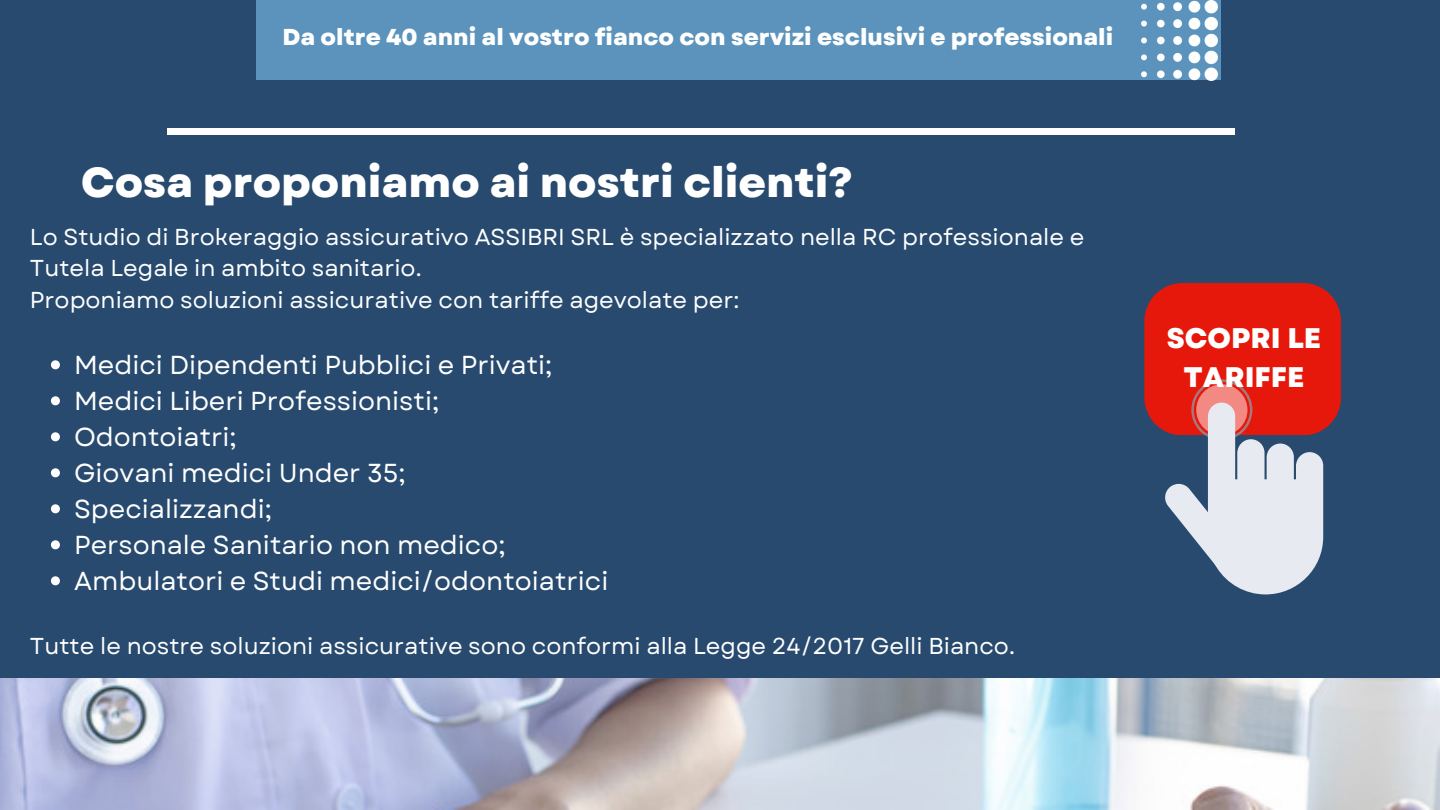
<style>
.page{position:relative;width:1440px;height:810px;background:#274a6e}
.page>*{position:absolute;margin:0;border:0;box-sizing:border-box;transform-origin:0 0}
.t1{font:800 42px "Garet";color:#fff}
.t2{font:800 28.3px/39px "Garet";color:#fff;text-align:center}
.t3{font:26px/36px "Garet";color:#fff}
.t4{font:23px/31.5px "Garet";color:#fff}
.t5{font:800 23px "Garet";color:#fff}
</style>
<div class="page">
<div style="left:256px;top:0;width:964px;height:80px;background:#5b93bc"></div>
<img style="left:0;top:679px;width:1440px;height:131px">
<img style="left:1141px;top:0;width:77px;height:80px">
<div style="left:167px;top:128px;width:1068px;height:7px;background:#fff"></div>
<svg style="left:1144px;top:283px;width:197px;height:311px"></svg>
<svg style="left:51px;top:360px;width:9px;height:9px"></svg>
<svg style="left:51px;top:396px;width:9px;height:9px"></svg>
<svg style="left:51px;top:432px;width:9px;height:9px"></svg>
<svg style="left:51px;top:468px;width:9px;height:9px"></svg>
<svg style="left:51px;top:504px;width:9px;height:9px"></svg>
<svg style="left:51px;top:540px;width:9px;height:9px"></svg>
<svg style="left:51px;top:576px;width:9px;height:9px"></svg>
<p class="t5" style="left:283px;top:21px;width:832px">Da oltre 40 anni al vostro fianco con servizi esclusivi e professionali</p>
<h1 class="t1" style="left:81px;top:152px;width:773px">Cosa proponiamo ai nostri clienti?</h1>
<p class="t4" style="left:30px;top:221px;width:1056px">Lo Studio di Brokeraggio assicurativo ASSIBRI SRL è specializzato nella RC professionale e<br>Tutela Legale in ambito sanitario.<br>Proponiamo soluzioni assicurative con tariffe agevolate per:</p>
<p class="t3" style="left:74px;top:347px;width:536px">Medici Dipendenti Pubblici e Privati;<br>Medici Liberi Professionisti;<br>Odontoiatri;<br>Giovani medici Under 35;<br>Specializzandi;<br>Personale Sanitario non medico;<br>Ambulatori e Studi medici/odontoiatrici</p>
<p class="t4" style="left:30px;top:631px;width:986px">Tutte le nostre soluzioni assicurative sono conformi alla Legge 24/2017 Gelli Bianco.</p>
<p class="t2" style="left:1167px;top:319px;width:156px">SCOPRI LE<br>TARIFFE</p>
</div>
